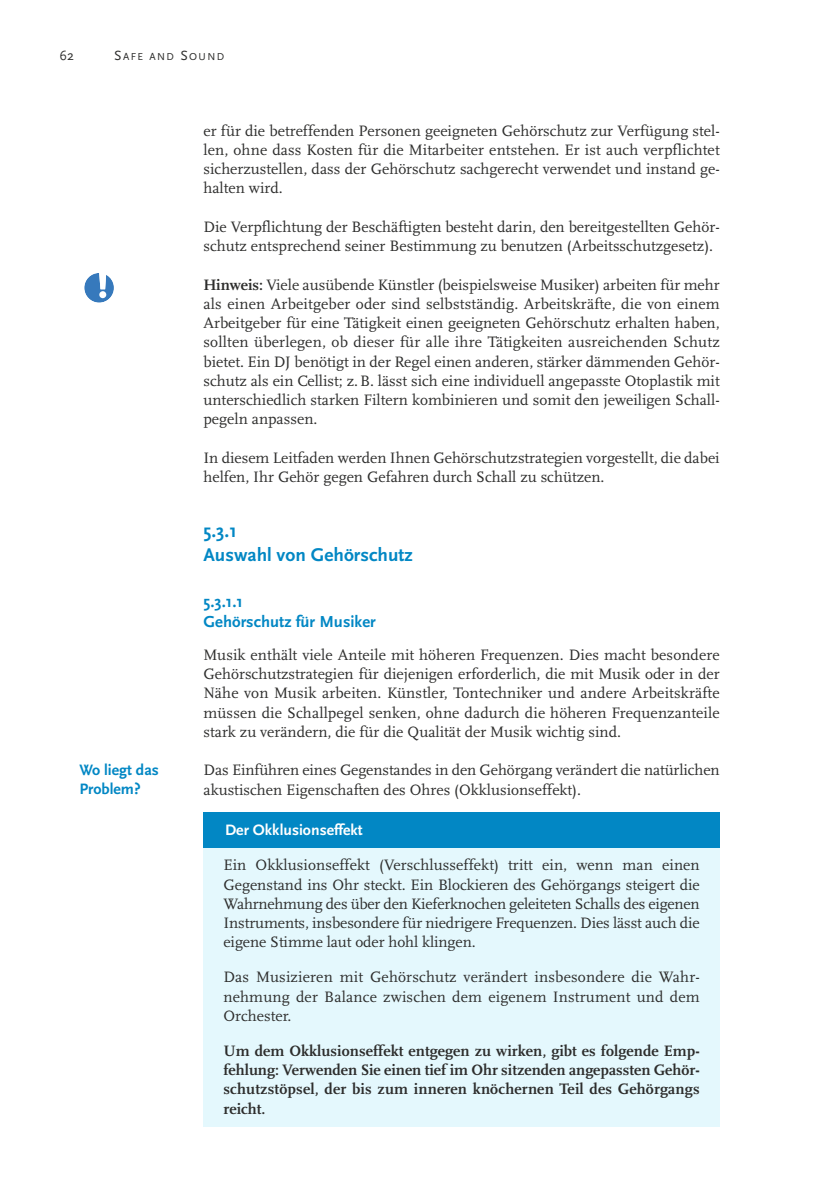
<style>
.page{position:relative;width:819px;height:1191px;background:#fff}
.page>*{position:absolute;margin:0;border:0;box-sizing:border-box;transform-origin:0 0}
.t1{font:700 19.25px/24.5px "Scala Sans Pro";color:#0287c4}
.t2{font:700 16.62px/19.9px "Scala Sans Pro";color:#0287c4}
.t3{font:15.75px/19.2px "Scala Pro";color:#2d2d2c;text-align:justify}
.t4{font:700 15.75px/19.2px "Scala Pro";letter-spacing:.01em;color:#2d2d2c;text-align:justify}
.t5{font:700 15.75px "Scala Sans Pro";color:#fff}
.t6{font:700 15.75px/18.9px "Scala Sans Pro";color:#0287c4}
.t7{font:14px "Scala Sans Pro";color:#2d2d2c}
.t8{font:10.5px "Scala Sans Pro";letter-spacing:.135em;color:#2d2d2c}
.s1{font-size:14px}
.s2{font-weight:700}
</style>
<div class="page">
<svg style="left:84px;top:273px;width:30px;height:30px"></svg>
<div style="left:99px;top:291px;width:7px;height:7px;background:#fff;border-radius:50%"></div>
<div style="left:203px;top:812px;width:516px;height:315px;background:#e4f8fd"></div>
<div style="left:203px;top:812px;width:516px;height:36px;background:#0287c4"></div>
<p class="t7" style="left:60px;top:50px;width:16px">62</p>
<p class="t8" style="left:114px;top:52px;width:112px"><span class="s1">S</span>AFE AND <span class="s1">S</span>OUND</p>
<p class="t6" style="left:79px;top:762px;width:81px">Wo liegt das<br>Problem?</p>
<p class="t3" style="left:203px;top:122px;width:517px">er für die betreffenden Personen geeigneten Gehörschutz zur Verfügung stel - len, ohne dass Kosten für die Mitarbeiter entstehen. Er ist auch verpflichtet sicherzustellen, dass der Gehörschutz sachgerecht verwendet und instand ge - hal ten wird.</p>
<p class="t3" style="left:203px;top:218px;width:517px">Die Verpflichtung der Beschäftigten besteht darin, den bereitgestellten Gehör - schutz entsprechend seiner Bestimmung zu benutzen (Arbeitsschutzgesetz).</p>
<p class="t3" style="left:203px;top:276px;width:517px"><span class="s2">Hinweis:</span> Viele ausübende Künstler (beispielsweise Musiker) arbeiten für mehr als einen Arbeitgeber oder sind selbstständig. Arbeitskräfte, die von einem Arbeitgeber für eine Tätigkeit einen geeigneten Gehörschutz erhalten haben, sollten überlegen, ob dieser für alle ihre Tätigkeiten ausreichenden Schutz bietet. Ein DJ benötigt in der Regel einen anderen, stärker dämmenden Gehör - schutz als ein Cellist; z. B. lässt sich eine individuell angepasste Otoplastik mit unter schiedlich starken Filtern kombinieren und somit den jeweiligen Schall - pegeln anpassen.</p>
<p class="t3" style="left:203px;top:449px;width:517px">In diesem Leitfaden werden Ihnen Gehörschutzstrategien vorgestellt, die dabei helfen, Ihr Gehör gegen Gefahren durch Schall zu schützen.</p>
<p class="t1" style="left:203px;top:519px;width:211px">5.3.1<br>Auswahl von Gehörschutz</p>
<p class="t2" style="left:203px;top:592px;width:174px">5.3.1.1<br>Gehörschutz für Musiker</p>
<p class="t3" style="left:203px;top:646px;width:517px">Musik enthält viele Anteile mit höheren Frequenzen. Dies macht besondere Gehörschutzstrategien für diejenigen erforderlich, die mit Musik oder in der Nähe von Musik arbeiten. Künstler, Tontechniker und andere Arbeitskräfte müssen die Schallpegel senken, ohne dadurch die höheren Frequenzanteile stark zu verändern, die für die Qualität der Musik wichtig sind.</p>
<p class="t3" style="left:203px;top:762px;width:517px">Das Einführen eines Gegenstandes in den Gehörgang verändert die natürlichen akustischen Eigenschaften des Ohres (Okklusionseffekt).</p>
<p class="t5" style="left:225px;top:823px;width:139px">Der Okklusionseffekt</p>
<p class="t3" style="left:223px;top:857px;width:478px">Ein Okklusionseffekt (Verschlusseffekt) tritt ein, wenn man einen Gegenstand ins Ohr steckt. Ein Blockieren des Gehörgangs stei gert die Wahrnehmung des über den Kieferknochen geleiteten Schalls des eigenen Instruments, insbesondere für niedrigere Fre quen zen. Dies lässt auch die eigene Stimme laut oder hohl klingen.</p>
<p class="t3" style="left:223px;top:968px;width:478px">Das Musizieren mit Gehörschutz verändert insbesondere die Wahr - nehmung der Balance zwischen dem eigenem Instrument und dem Orchester.</p>
<p class="t4" style="left:223px;top:1042px;width:478px">Um dem Okklusionseffekt entgegen zu wirken, gibt es folgende Emp - fehlung: Verwenden Sie einen tief im Ohr sitzenden ange pass ten Gehör - schutzstöpsel, der bis zum inneren knöchernen Teil des Gehörgangs reicht.</p>
</div>
